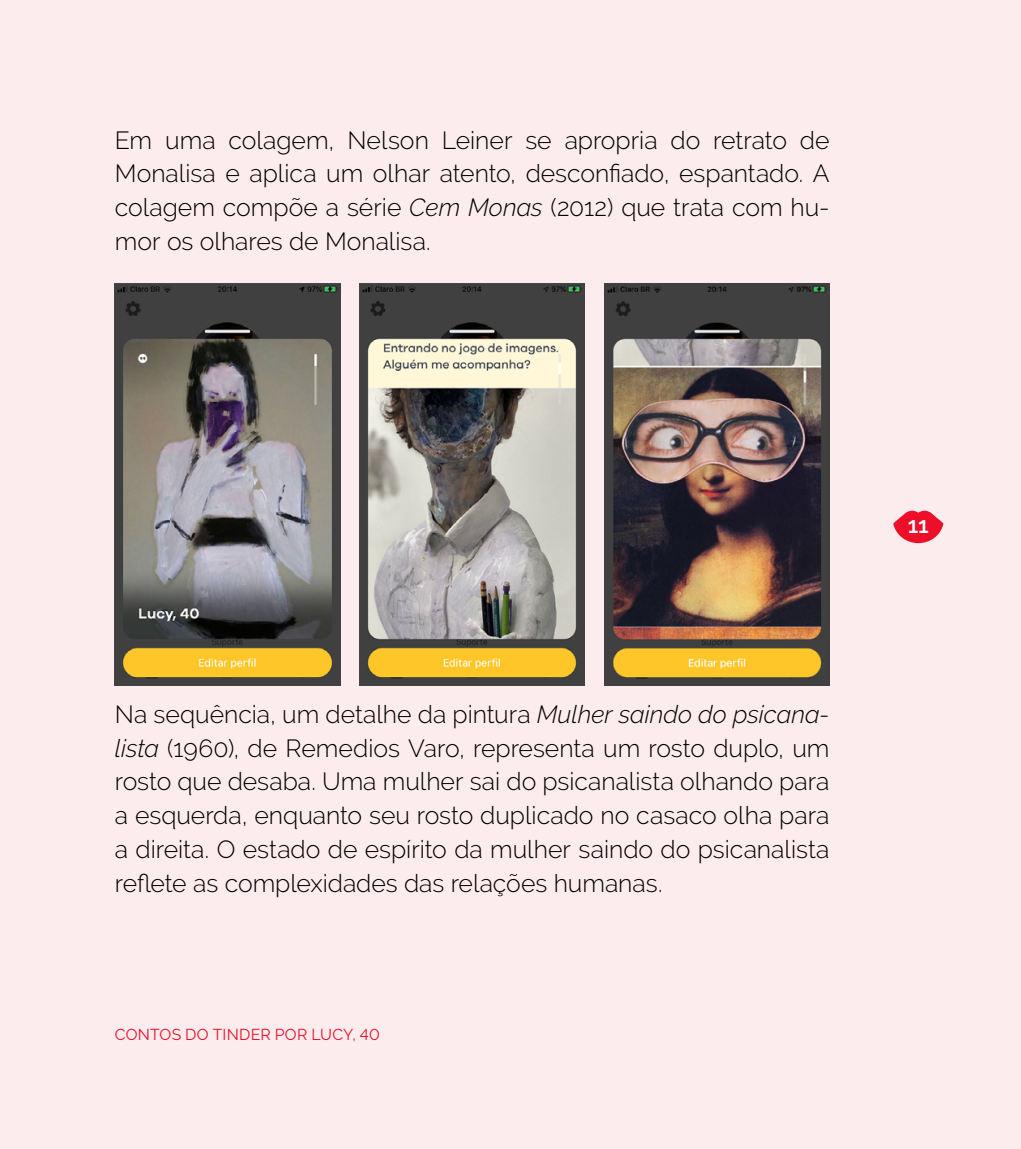
<style>
.page{position:relative;width:1021px;height:1149px;background:#fff}
.page>*{position:absolute;margin:0;border:0;box-sizing:border-box;transform-origin:0 0}
.t1{font:300 24.75px/33.8px "Raleway";color:#000;text-align:justify}
.t2{font:600 22.5px "Raleway";color:#fff}
.t3{font:15.75px "Raleway";letter-spacing:.02em;color:#ed0e29}
.s1{font-style:italic}
</style>
<div class="page">
<div style="left:0;top:0;width:1020px;height:1148px;background:#fdecee"></div>
<img style="left:115px;top:284px;width:225px;height:400px">
<img style="left:359px;top:284px;width:226px;height:400px">
<img style="left:604px;top:284px;width:225px;height:400px">
<svg style="left:893px;top:510px;width:50px;height:33px"></svg>
<p class="t1" style="left:115px;top:123px;width:716px">Em uma colagem, Nelson Leiner se apropria do retrato de Monalisa e aplica um olhar atento, desconfiado, espantado. A colagem compõe a série <span class="s1">Cem Monas</span> (2012) que trata com hu&shy;mor os olhares de Monalisa.</p>
<p class="t1" style="left:115px;top:697px;width:716px">Na sequência, um detalhe da pintura <span class="s1">Mulher saindo do psicana&shy;lista</span> (1960), de Remedios Varo, representa um rosto duplo, um rosto que desaba. Uma mulher sai do psicanalista olhando para a esquerda, enquanto seu rosto duplicado no casaco olha para a direita. O estado de espírito da mulher saindo do psicanalista reflete as complexidades das relações humanas.</p>
<p class="t3" style="left:115px;top:1025px;width:266px">CONTOS DO TINDER POR LUCY, 40</p>
<p class="t2" style="left:907px;top:512px;width:22px">11</p>
</div>
